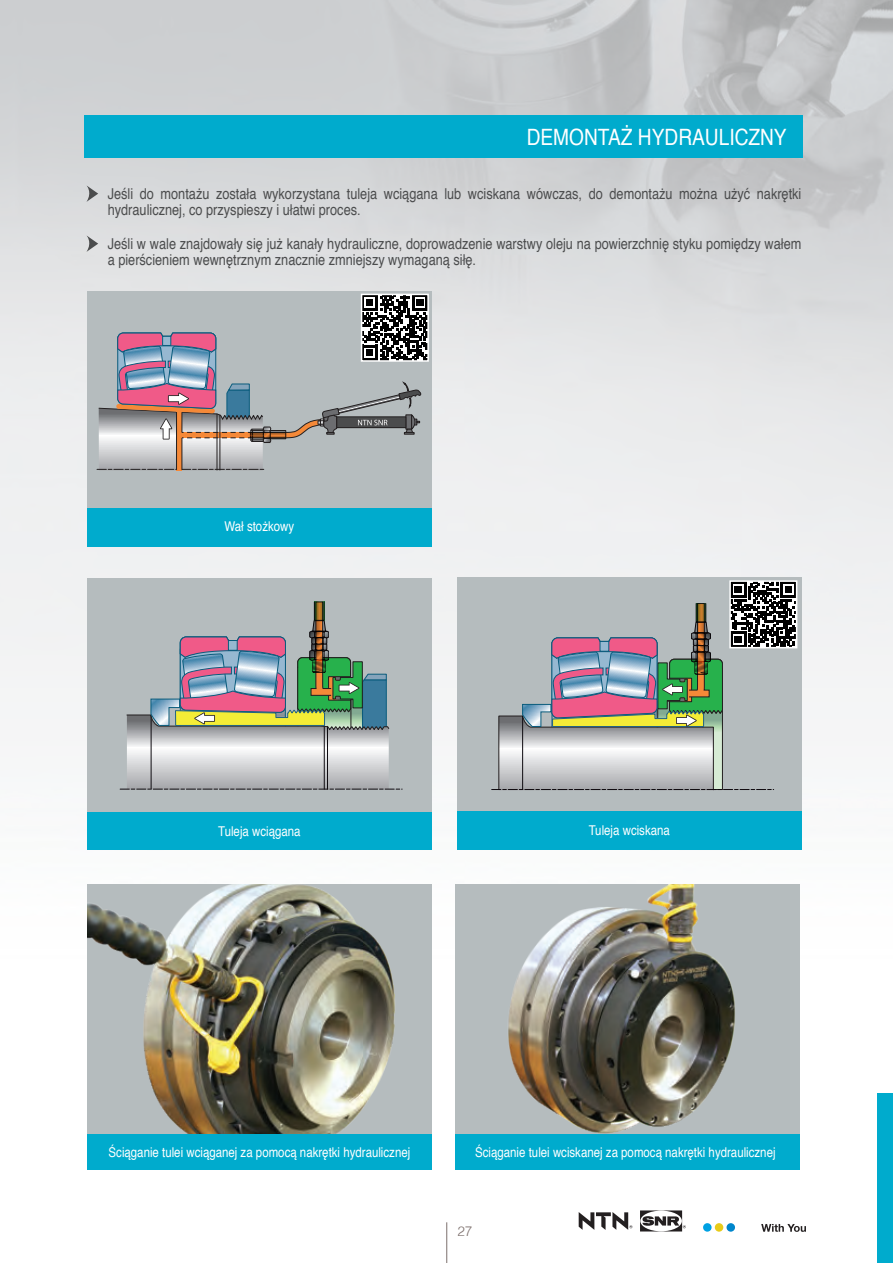
<style>
.page{position:relative;width:893px;height:1263px;background:#fff}
.page>*{position:absolute;margin:0;border:0;box-sizing:border-box;transform-origin:0 0}
.t1{font:22.5px "Helvetica";color:#fff;scale:.85 1}
.t2{font:15px/16.5px "Helvetica";color:#4b4c4d;scale:.85 1}
.t3{font:13.5px "Helvetica";color:#fff;scale:.85 1}
.t4{font:300 13.5px "Helvetica";color:#7c6f6c}
</style>
<div class="page">
<img style="left:0;top:0;width:893px;height:1263px">
<svg style="left:86px;top:185px;width:12px;height:17px"></svg>
<svg style="left:86px;top:235px;width:12px;height:17px"></svg>
<div style="left:85px;top:115px;width:718px;height:43px;background:#00abcd"></div>
<div style="left:455px;top:1134px;width:344px;height:35px;background:#00abcd"></div>
<div style="left:455px;top:884px;width:344px;height:250px;background:#b5bcbe"></div>
<img style="left:508px;top:884px;width:227px;height:250px">
<div style="left:87px;top:812px;width:344px;height:38px;background:#00abcd"></div>
<div style="left:87px;top:578px;width:345px;height:234px;background:#b5bcbe"></div>
<svg style="left:120px;top:601px;width:282px;height:189px"></svg>
<div style="left:87px;top:1131px;width:345px;height:38px;background:#00abcd"></div>
<div style="left:87px;top:884px;width:345px;height:250px;background:#b5bcbe"></div>
<img style="left:87px;top:884px;width:308px;height:250px">
<div style="left:457px;top:812px;width:344px;height:38px;background:#00abcd"></div>
<div style="left:457px;top:578px;width:344px;height:233px;background:#b5bcbe"></div>
<div style="left:87px;top:508px;width:344px;height:38px;background:#00abcd"></div>
<div style="left:87px;top:292px;width:345px;height:216px;background:#b5bcbe"></div>
<svg style="left:286px;top:381px;width:136px;height:58px"></svg>
<div style="left:270px;top:430px;width:16px;height:9px;border:1px solid #231f20"></div>
<svg style="left:272px;top:433px;width:14px;height:4px"></svg>
<hr style="left:250px;top:432px;width:36px;height:1px;background:#231f20">
<hr style="left:250px;top:437px;width:36px;height:1px;background:#231f20">
<svg style="left:97px;top:332px;width:175px;height:138px"></svg>
<svg style="left:364px;top:297px;width:62px;height:62px;background:#5e5e5e"></svg>
<div style="left:361px;top:294px;width:68px;height:68px;border:2px solid #fff"></div>
<svg style="left:492px;top:583px;width:305px;height:207px"></svg>
<div style="left:729px;top:580px;width:68px;height:68px;border:2px solid #fff"></div>
<hr style="left:446px;top:1222px;width:1px;height:41px;background:#7c6f6c">
<svg style="left:579px;top:1212px;width:53px;height:18px"></svg>
<svg style="left:640px;top:1210px;width:46px;height:21px"></svg>
<svg style="left:761px;top:1224px;width:45px;height:8px"></svg>
<div style="left:703px;top:1223px;width:9px;height:9px;background:#00a1e3;border-radius:50%"></div>
<div style="left:726px;top:1223px;width:9px;height:9px;background:#0086cc;border-radius:50%"></div>
<div style="left:715px;top:1223px;width:8px;height:9px;background:#e8cb19;border-radius:50%"></div>
<div style="left:877px;top:1093px;width:16px;height:170px;background:#00abcd"></div>
<p class="t1" style="left:527px;top:120px;width:307px">DEMONTAŻ HYDRAULICZNY</p>
<p class="t2" style="left:108px;top:186px;width:818px">Jeśli do montażu została wykorzystana tuleja wciągana lub wciskana wówczas, do demontażu można użyć nakrętki hydraulicznej, co przyspieszy i ułatwi proces.</p>
<p class="t2" style="left:108px;top:236px;width:818px">Jeśli w wale znajdowały się już kanały hydrauliczne, doprowadzenie warstwy oleju na powierzchnię styku pomiędzy wałem a pierścieniem wewnętrznym znacznie zmniejszy wymaganą siłę.</p>
<p class="t3" style="left:225px;top:516px;width:84px">Wał stożkowy</p>
<p class="t3" style="left:218px;top:821px;width:99px">Tuleja wciągana</p>
<p class="t3" style="left:589px;top:820px;width:97px">Tuleja wciskana</p>
<p class="t3" style="left:109px;top:1141px;width:356px">Ściąganie tulei wciąganej za pomocą nakrętki hydraulicznej</p>
<p class="t3" style="left:475px;top:1141px;width:355px">Ściąganie tulei wciskanej za pomocą nakrętki hydraulicznej</p>
<p class="t4" style="left:457px;top:1220px;width:17px">27</p>
</div>
